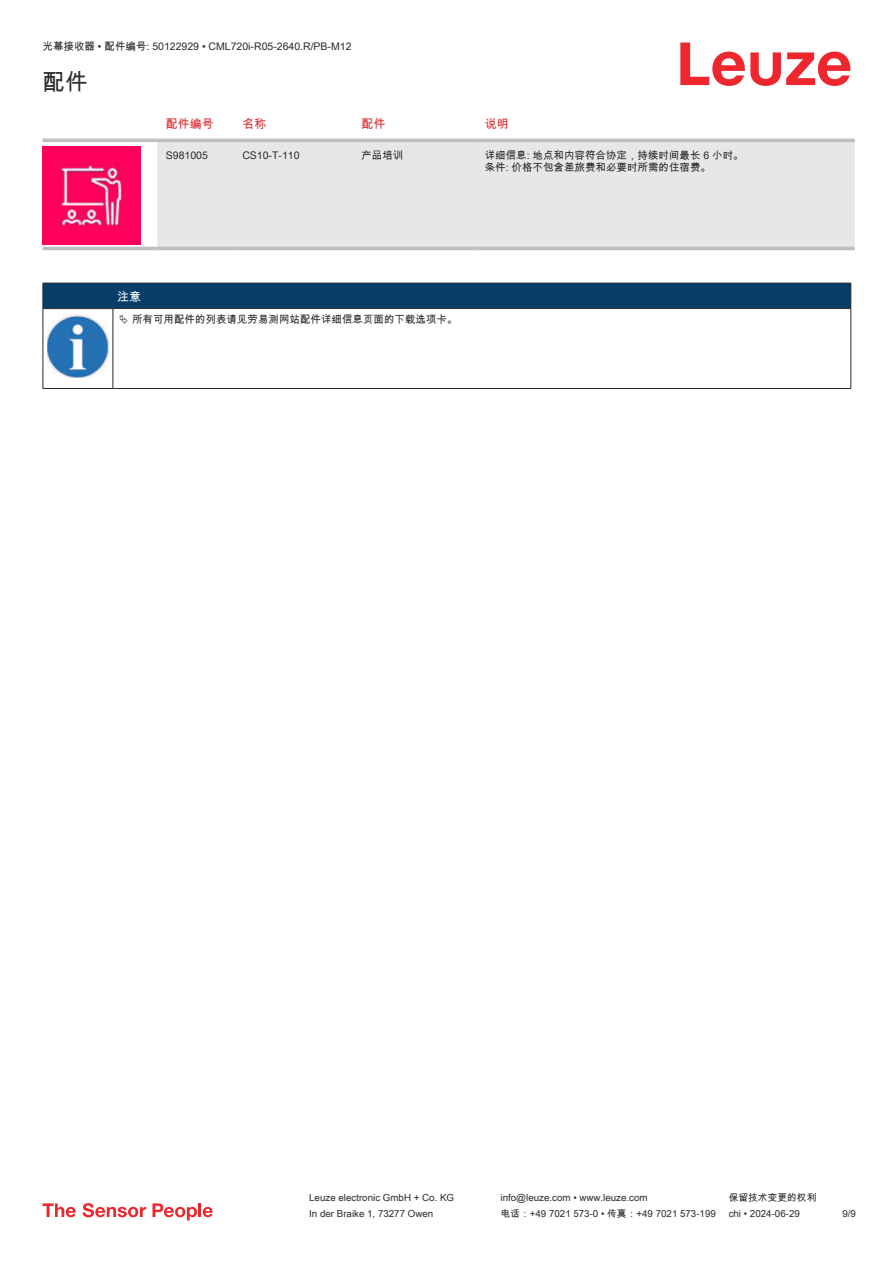
<style>
.page{position:relative;width:893px;height:1263px;background:#fff}
.page>*{position:absolute;margin:0;border:0;box-sizing:border-box;transform-origin:0 0}
.t1{font:22.5px "Arial Unicode MS";color:#2b292a}
.t2{font:12px "Arial Unicode MS";color:#db2a30}
.t3{font:12px "Arial Unicode MS";color:#fff}
.t4{font:10.5px/12.6px "Arial Unicode MS";color:#2b292a}
.t5{font:9.75px "Arial Unicode MS";color:#2b292a}
</style>
<div class="page">
<svg style="left:680px;top:43px;width:170px;height:43px"></svg>
<svg style="left:43px;top:138px;width:812px;height:113px"></svg>
<div style="left:157px;top:142px;width:698px;height:105px;background:#e6e7e9"></div>
<hr style="left:43px;top:139px;width:114px;height:3px;background:#bdbfc1">
<hr style="left:157px;top:139px;width:77px;height:3px;background:#bdbfc1">
<hr style="left:234px;top:139px;width:119px;height:3px;background:#bdbfc1">
<hr style="left:353px;top:139px;width:123px;height:3px;background:#bdbfc1">
<hr style="left:476px;top:139px;width:379px;height:3px;background:#bdbfc1">
<hr style="left:43px;top:247px;width:114px;height:3px;background:#bdbfc1">
<hr style="left:157px;top:247px;width:77px;height:3px;background:#bdbfc1">
<hr style="left:234px;top:247px;width:119px;height:3px;background:#bdbfc1">
<hr style="left:353px;top:247px;width:123px;height:3px;background:#bdbfc1">
<hr style="left:476px;top:247px;width:379px;height:3px;background:#bdbfc1">
<img style="left:43px;top:146px;width:97px;height:98px">
<div style="left:43px;top:283px;width:808px;height:26px;background:#063d69"></div>
<hr style="left:113px;top:308px;width:738px;height:1px;background:#2b292a">
<hr style="left:43px;top:309px;width:1px;height:75px;background:#2b292a">
<hr style="left:113px;top:309px;width:1px;height:75px;background:#2b292a">
<hr style="left:850px;top:309px;width:1px;height:75px;background:#2b292a">
<hr style="left:43px;top:388px;width:70px;height:1px;background:#2b292a">
<hr style="left:113px;top:388px;width:738px;height:1px;background:#2b292a">
<img style="left:47px;top:315px;width:61px;height:63px">
<svg style="left:43px;top:1203px;width:33px;height:14px"></svg>
<svg style="left:83px;top:1203px;width:63px;height:14px"></svg>
<svg style="left:153px;top:1203px;width:44px;height:17px"></svg>
<hr style="left:198px;top:1203px;width:3px;height:14px;background:#ed272d">
<svg style="left:203px;top:1207px;width:10px;height:10px"></svg>
<p class="t4" style="left:43px;top:40px;width:311px">光幕接收器 • 配件编号: 50122929 • CML720i-R05-2640.R/PB-M12</p>
<h1 class="t1" style="left:43px;top:66px;width:46px">配件</h1>
<p class="t2" style="left:166px;top:115px;width:49px">配件编号</p>
<p class="t2" style="left:242px;top:115px;width:25px">名称</p>
<p class="t2" style="left:361px;top:115px;width:25px">配件</p>
<p class="t2" style="left:485px;top:115px;width:25px">说明</p>
<p class="t4" style="left:166px;top:148px;width:44px">S981005</p>
<p class="t4" style="left:242px;top:148px;width:59px">CS10-T-110</p>
<p class="t4" style="left:361px;top:148px;width:43px">产品培训</p>
<p class="t4" style="left:485px;top:148px;width:261px">详细信息: 地点和内容符合协定，持续时间最长 6 小时。条件: 价格不包含差旅费和必要时所需的住宿费。</p>
<p class="t3" style="left:117px;top:288px;width:25px">注意</p>
<p class="t4" style="left:132px;top:313px;width:327px">所有可用配件的列表请见劳易测网站配件详细信息页面的下载选项卡。</p>
<p class="t5" style="left:309px;top:1191px;width:146px">Leuze electronic GmbH + Co. KG</p>
<p class="t5" style="left:501px;top:1191px;width:149px">info@leuze.com • www.leuze.com</p>
<p class="t5" style="left:729px;top:1191px;width:89px">保留技术变更的权利</p>
<p class="t5" style="left:309px;top:1206px;width:126px">In der Braike 1, 73277 Owen</p>
<p class="t5" style="left:501px;top:1206px;width:217px">电话：+49 7021 573-0 • 传真：+49 7021 573-199</p>
<p class="t5" style="left:729px;top:1206px;width:73px">chi • 2024-06-29</p>
<p class="t5" style="left:842px;top:1206px;width:15px">9/9</p>
</div>
